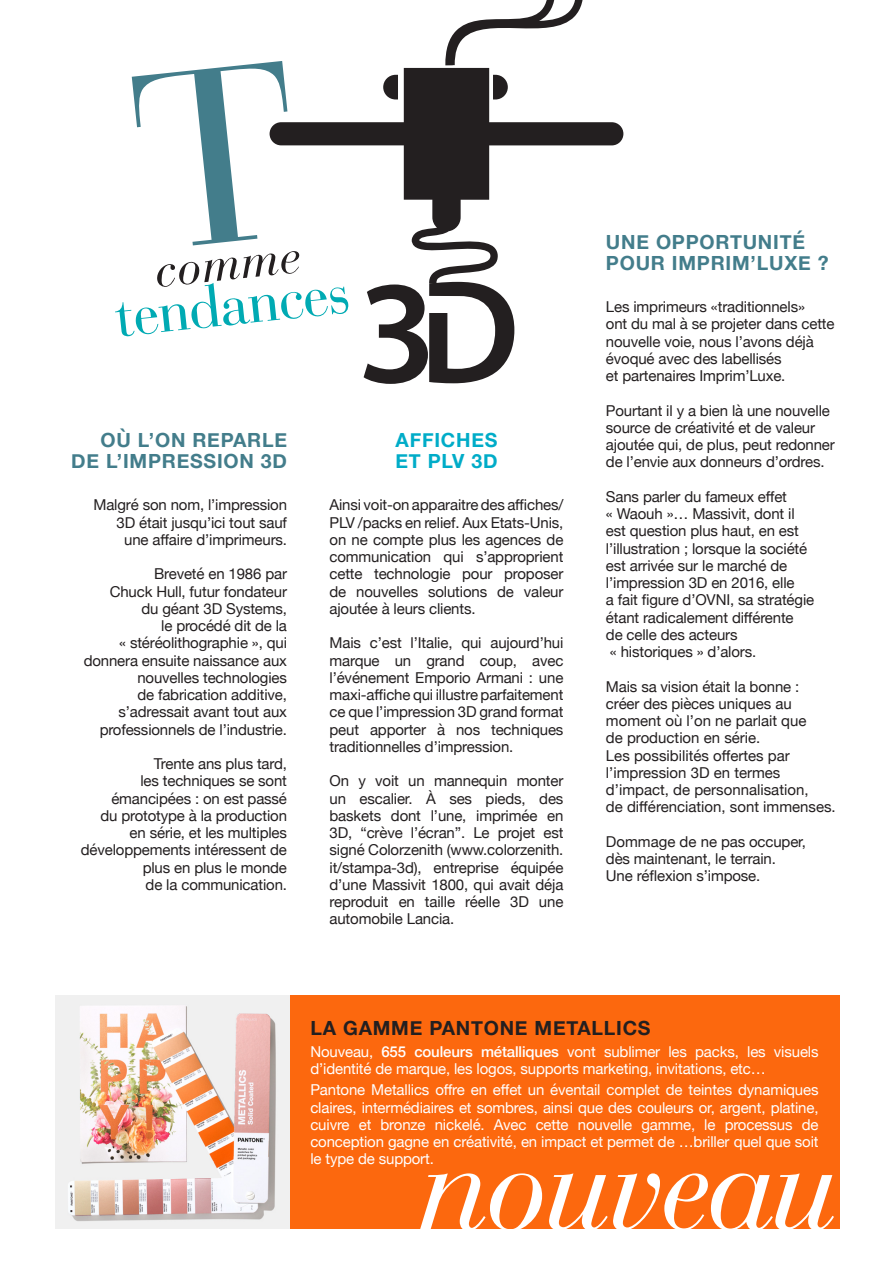
<style>
.page{position:relative;width:893px;height:1263px;background:#fff}
.page>*{position:absolute;margin:0;border:0;box-sizing:border-box;transform-origin:0 0}
.t1{font:italic 136.2px "Bauer Bodoni BT";color:#fff}
.t2{font:63.45px "Bauer Bodoni BT";color:#00aab3}
.t3{font:italic 49.95px "Bauer Bodoni";color:#231f20}
.t4{font:700 19.5px/21px "Helvetica Neue";letter-spacing:.04em;color:#437d8b}
.t5{font:700 19.5px "Helvetica Neue";letter-spacing:.04em;color:#231f20}
.t6{font:700 19.5px "Helvetica Neue";letter-spacing:.04em;color:#00acc8}
.t7{font:15px/17.2px "Helvetica Neue";letter-spacing:-.01em;color:#231f20}
.t8{font:15px/17.2px "Helvetica Neue";letter-spacing:-.01em;color:#fff}
.s1{font-weight:500}
</style>
<div class="page">
<div style="left:289px;top:995px;width:551px;height:234px;background:#fc680e"></div>
<img style="left:55px;top:995px;width:234px;height:234px">
<svg style="left:300px;top:68px;width:323px;height:315px"></svg>
<svg style="left:383px;top:75px;width:15px;height:24px"></svg>
<svg style="left:493px;top:75px;width:15px;height:24px"></svg>
<svg style="left:445px;top:0;width:138px;height:65px"></svg>
<svg style="left:364px;top:284px;width:64px;height:100px"></svg>
<svg style="left:269px;top:122px;width:31px;height:24px"></svg>
<p class="t3" style="left:151px;top:240px;width:149px;rotate:-6deg">comme</p>
<p class="t2" style="left:111px;top:278px;width:236px;rotate:-6deg">tendances</p>
<p class="t4" style="left:101px;top:430px;width:188px">OÙ L’ON REPARLE</p>
<p class="t4" style="left:71px;top:451px;width:217px">DE L’IMPRESSION 3D</p>
<p class="t7" style="left:93px;top:497px;width:195px">Malgré son nom, l’impression</p>
<p class="t7" style="left:117px;top:515px;width:172px">3D était jusqu’ici tout sauf</p>
<p class="t7" style="left:124px;top:532px;width:164px">une affaire d’imprimeurs.</p>
<p class="t7" style="left:154px;top:566px;width:134px">Breveté en 1986 par</p>
<p class="t7" style="left:110px;top:584px;width:179px">Chuck Hull, futur fondateur</p>
<p class="t7" style="left:141px;top:601px;width:147px">du géant 3D Systems,</p>
<p class="t7" style="left:161px;top:618px;width:127px">le procédé dit de la</p>
<p class="t7" style="left:119px;top:635px;width:169px">« stéréolithographie », qui</p>
<p class="t7" style="left:84px;top:653px;width:205px;text-align:right">donnera ensuite naissance aux nouvelles technologies</p>
<p class="t7" style="left:137px;top:687px;width:151px">de fabrication additive,</p>
<p class="t7" style="left:100px;top:704px;width:189px;text-align:right">s’adressait avant tout aux professionnels de l’industrie.</p>
<p class="t7" style="left:154px;top:756px;width:135px">Trente ans plus tard,</p>
<p class="t7" style="left:140px;top:773px;width:148px">les techniques se sont</p>
<p class="t7" style="left:111px;top:791px;width:177px">émancipées : on est passé</p>
<p class="t7" style="left:81px;top:808px;width:208px;text-align:right">du prototype à la production en série, et les multiples développements intéressent de plus en plus le monde</p>
<p class="t7" style="left:146px;top:877px;width:143px">de la communication.</p>
<p class="t6" style="left:396px;top:425px;width:103px">AFFICHES</p>
<p class="t6" style="left:395px;top:446px;width:103px">ET PLV 3D</p>
<p class="t7" style="left:330px;top:497px;width:235px;text-align:justify">Ainsi voit-on apparaitre des affiches/ PLV /packs en relief. Aux Etats-Unis, on ne compte plus les agences de communication qui s’approprient cette technologie pour proposer de nouvelles solutions de valeur ajoutée à leurs clients.</p>
<p class="t7" style="left:330px;top:635px;width:235px;text-align:justify">Mais c’est l’Italie, qui aujourd’hui marque un grand coup, avec l’événement Emporio Armani : une maxi-affiche qui illustre parfaitement ce que l’impression 3D grand format peut apporter à nos techniques traditionnelles d’impression.</p>
<p class="t7" style="left:330px;top:773px;width:235px;text-align:justify">On y voit un mannequin monter un escalier. À ses pieds, des baskets dont l’une, imprimée en 3D, “crève l’écran”. Le projet est signé Colorzenith (www.colorzenith. it/stampa-3d), entreprise équipée d’une Massivit 1800, qui avait déja reproduit en taille réelle 3D une automobile Lancia.</p>
<p class="t4" style="left:606px;top:232px;width:224px">UNE OPPORTUNITÉ<br>POUR IMPRIM’LUXE ?</p>
<p class="t7" style="left:606px;top:299px;width:201px">Les imprimeurs «traditionnels»</p>
<p class="t7" style="left:606px;top:316px;width:230px">ont du mal à se projeter dans cette nouvelle voie, nous l’avons déjà évoqué avec des labellisés</p>
<p class="t7" style="left:606px;top:368px;width:181px">et partenaires Imprim’Luxe.</p>
<p class="t7" style="left:606px;top:403px;width:230px">Pourtant il y a bien là une nouvelle source de créativité et de valeur ajoutée qui, de plus, peut redonner de l’envie aux donneurs d’ordres.</p>
<p class="t7" style="left:606px;top:489px;width:203px">Sans parler du fameux effet<br>« Waouh »… Massivit, dont il est question plus haut, en est l’illustration ; lorsque la société est arrivée sur le marché de l’impression 3D en 2016, elle</p>
<p class="t7" style="left:606px;top:592px;width:210px">a fait figure d’OVNI, sa stratégie étant radicalement différente</p>
<p class="t7" style="left:606px;top:627px;width:133px">de celle des acteurs</p>
<p class="t7" style="left:610px;top:644px;width:148px">« historiques » d’alors.</p>
<p class="t7" style="left:606px;top:679px;width:195px">Mais sa vision était la bonne :</p>
<p class="t7" style="left:606px;top:696px;width:202px">créer des pièces uniques au moment où l’on ne parlait que</p>
<p class="t7" style="left:606px;top:730px;width:156px">de production en série.</p>
<p class="t7" style="left:606px;top:748px;width:204px">Les possibilités offertes par l’impression 3D en termes d’impact, de personnalisation,</p>
<p class="t7" style="left:606px;top:799px;width:231px">de différenciation, sont immenses.</p>
<p class="t7" style="left:606px;top:834px;width:201px">Dommage de ne pas occuper, dès maintenant, le terrain.</p>
<p class="t7" style="left:606px;top:868px;width:156px">Une réflexion s’impose.</p>
<p class="t5" style="left:310px;top:1013px;width:342px">LA GAMME PANTONE METALLICS</p>
<p class="t8" style="left:310px;top:1043px;width:510px">Nouveau, <span class="s1">655 couleurs métalliques</span> vont sublimer les packs, les visuels d’identité de marque, les logos, supports marketing, invitations, etc…</p>
<p class="t8" style="left:310px;top:1082px;width:510px;text-align:justify">Pantone Metallics offre en effet un éventail complet de teintes dynamiques claires, intermédiaires et sombres, ainsi que des couleurs or, argent, platine, cuivre et bronze nickelé. Avec cette nouvelle gamme, le processus de conception gagne en créativité, en impact et permet de …briller quel que soit le type de support.</p>
<p class="t1" style="left:424px;top:1101px;width:417px">nouveau</p>
</div>
